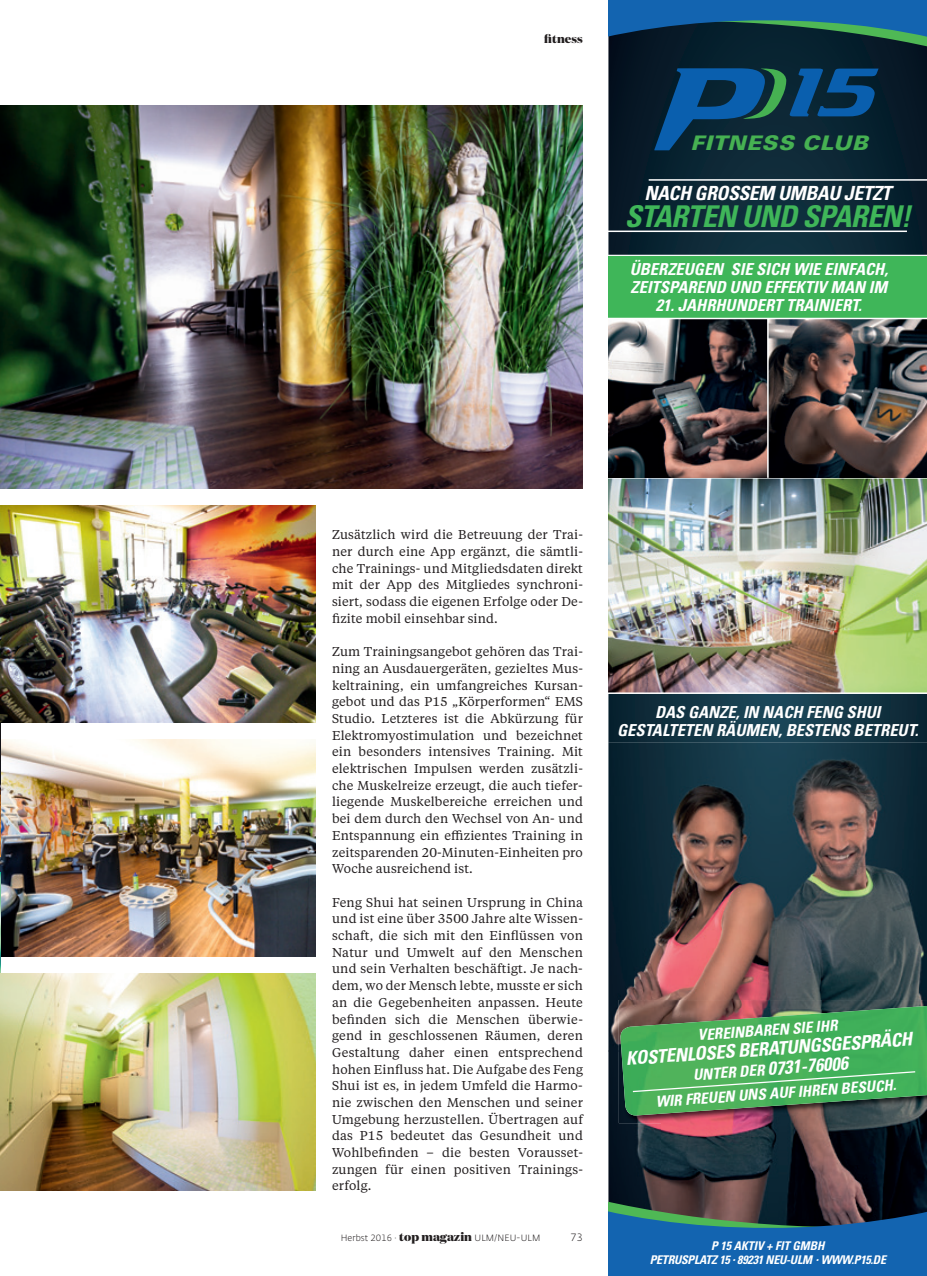
<style>
.page{position:relative;width:927px;height:1276px;background:#fff}
.page>*{position:absolute;margin:0;border:0;box-sizing:border-box;transform-origin:0 0}
.t1{font:italic 700 condensed 30px "Univers LT Std";letter-spacing:-.02em;color:#3fb659}
.t2{font:italic 900 20.1px "Univers LT Std";letter-spacing:.03em;color:#46b152;scale:1.08 1}
.t3{font:italic 700 condensed 19.5px "Univers LT Std";letter-spacing:-.02em;color:#fff}
.t4{font:italic 700 condensed 18.6px/19.8px "Univers LT Std";color:#fff;text-align:center}
.t5{font:italic 700 condensed 16.5px/18px "Univers LT Std";color:#fff}
.t6{font:italic 700 condensed 15.15px "Univers LT Std";color:#fff}
.t7{font:12.75px/16.6px "Tiempos Text";letter-spacing:.01em;color:#231f20;text-align:justify}
.t8{font:italic 700 condensed 12px/13.5px "Univers LT Std";letter-spacing:-.02em;color:#fff;text-align:center}
.t9{font:800 12px "Domaine Display";color:#231f20}
.t10{font:300 10.5px "Fedra Sans Alt Std";color:#231f20}
.t11{font:300 9px "Fedra Sans Alt Std";color:#231f20}
.s1{font-family:"Domaine Display";font-weight:800;font-size:12px}
.s2{font-size:15.15px}
.s3{font-size:5.4px}
</style>
<div class="page">
<img style="left:0;top:106px;width:583px;height:383px">
<svg style="left:608px;top:58px;width:319px;height:684px;background:#0d2836"></svg>
<svg style="left:654px;top:68px;width:225px;height:82px;background:#0b3d5e"></svg>
<img style="left:608px;top:319px;width:319px;height:373px">
<hr style="left:649px;top:179px;width:278px;height:2px;background:#fff">
<hr style="left:608px;top:230px;width:299px;height:2px;background:#fff">
<img style="left:608px;top:742px;width:319px;height:308px">
<img style="left:608px;top:1050px;width:53px;height:140px">
<img style="left:661px;top:1123px;width:266px;height:67px">
<div style="left:608px;top:255px;width:319px;height:63px;background:#3fb659"></div>
<hr style="left:608px;top:692px;width:319px;height:2px;background:#fff">
<img style="left:619px;top:1000px;width:308px;height:123px">
<img style="left:620px;top:1006px;width:307px;height:109px">
<svg style="left:631px;top:1070px;width:285px;height:23px;background:#51b563"></svg>
<hr style="left:608px;top:477px;width:319px;height:1px;background:#fff">
<hr style="left:608px;top:318px;width:319px;height:1px;background:#fff">
<hr style="left:608px;top:255px;width:319px;height:1px;background:#fff">
<hr style="left:767px;top:318px;width:2px;height:160px;background:#fff">
<svg style="left:608px;top:0;width:319px;height:58px;background:#104768"></svg>
<svg style="left:608px;top:1190px;width:319px;height:86px;background:#215581"></svg>
<img style="left:0;top:739px;width:315px;height:217px">
<img style="left:0;top:722px;width:1px;height:134px">
<img style="left:0;top:505px;width:315px;height:217px">
<img style="left:0;top:873px;width:1px;height:100px">
<img style="left:0;top:973px;width:315px;height:217px">
<p class="t9" style="left:544px;top:31px;width:40px">fitness</p>
<h2 class="t2" style="left:690px;top:131px;width:166px">FITNESS CLUB</h2>
<h3 class="t3" style="left:644px;top:181px;width:248px">NACH GROSSEM UMBAU JETZT</h3>
<h1 class="t1" style="left:625px;top:197px;width:287px">STARTEN UND SPAREN!</h1>
<p class="t5" style="left:630px;top:260px;width:260px">ÜBERZEUGEN SIE SICH WIE EINFACH,<br>ZEITSPAREND UND EFFEKTIV MAN IM</p>
<p class="t5" style="left:656px;top:296px;width:207px">21. JAHRHUNDERT TRAINIERT.</p>
<p class="t7" style="left:332px;top:526px;width:252px">Zusätzlich wird die Betreuung der Trai&shy;ner durch eine App ergänzt, die sämtli&shy;che Trainings- und Mitgliedsdaten direkt mit der App des Mitgliedes synchroni&shy;siert, sodass die eigenen Erfolge oder De&shy;fizite mobil einsehbar sind.</p>
<p class="t7" style="left:332px;top:643px;width:252px">Zum Trainingsangebot gehören das Trai&shy;ning an Ausdauergeräten, gezieltes Mus&shy;keltraining, ein umfangreiches Kursan&shy;gebot und das P15 „Körperformen“ EMS Studio. Letzteres ist die Abkürzung für Elektromyostimulation und bezeichnet ein besonders intensives Training. Mit elektrischen Impulsen werden zusätzli&shy;che Muskelreize erzeugt, die auch tiefer&shy;liegende Muskelbereiche erreichen und bei dem durch den Wechsel von An- und Entspannung ein effizientes Training in zeitsparenden 20-Minuten-Einheiten pro Woche ausreichend ist.</p>
<p class="t7" style="left:332px;top:893px;width:252px">Feng Shui hat seinen Ursprung in China und ist eine über 3500 Jahre alte Wissen&shy;schaft, die sich mit den Einflüssen von Natur und Umwelt auf den Menschen und sein Verhalten beschäftigt. Je nach&shy;dem, wo der Mensch lebte, musste er sich an die Gegebenheiten anpassen. Heute befinden sich die Menschen überwie&shy;gend in geschlossenen Räumen, deren Gestaltung daher einen entsprechend hohen Einfluss hat. Die Aufgabe des Feng Shui ist es, in jedem Umfeld die Harmo&shy;nie zwischen den Menschen und seiner Umgebung herzustellen. Übertragen auf das P15 bedeutet das Gesundheit und Wohlbefinden – die besten Vorausset&shy;zungen für einen positiven Trainings&shy;erfolg.</p>
<p class="t11" style="left:341px;top:1232px;width:201px">Herbst 2016 · <span class="s1">top magazin</span> ULM/NEU-ULM</p>
<p class="t10" style="left:570px;top:1230px;width:14px">73</p>
<p class="t5" style="left:617px;top:703px;width:303px;text-align:center">DAS GANZE, IN NACH FENG SHUI<br>GESTALTETEN RÄUMEN, BESTENS BETREUT.</p>
<p class="t6" style="left:697px;top:1025px;width:141px;rotate:-4deg">VEREINBAREN SIE IHR</p>
<h3 class="t4" style="left:625px;top:1048px;width:288px;rotate:-4deg">KOSTENLOSES BERATUNGSGESPRÄCH<br><span class="s2">UNTER DER</span> 0731-76006</h3>
<p class="t6" style="left:655px;top:1092px;width:242px;rotate:-4deg">WIR FREUEN UNS AUF IHREN BESUCH.</p>
<p class="t8" style="left:650px;top:1239px;width:238px">P 15 AKTIV + FIT GMBH<br>PETRUSPLATZ 15 <span class="s3">•</span> 89231 NEU-ULM <span class="s3">•</span> WWW.P15.DE</p>
</div>
